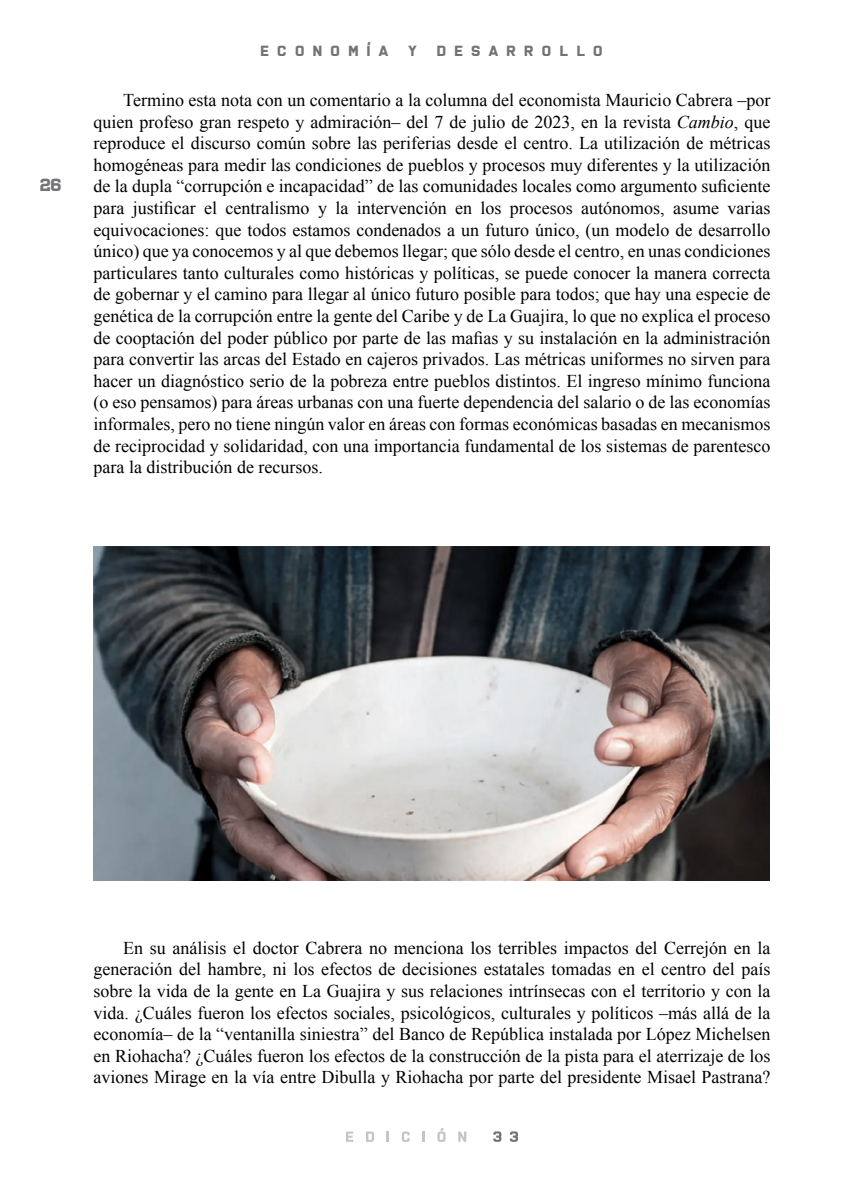
<style>
.page{position:relative;width:864px;height:1188px;background:#fff}
.page>*{position:absolute;margin:0;border:0;box-sizing:border-box;transform-origin:0 0}
.t1{font:18px/21.6px "Times New Roman";color:#000;text-align:justify}
.t2{font:18px "X Heighting";color:#747478}
.t3{font:15px "X Heighting";letter-spacing:.6em;color:#737277}
.s1{font-style:italic}
</style>
<div class="page">
<svg style="left:493px;top:1131px;width:8px;height:11px"></svg>
<svg style="left:510px;top:1131px;width:8px;height:11px"></svg>
<svg style="left:346px;top:1132px;width:7px;height:10px"></svg>
<svg style="left:366px;top:1132px;width:8px;height:10px"></svg>
<svg style="left:387px;top:1132px;width:2px;height:10px"></svg>
<svg style="left:402px;top:1132px;width:8px;height:10px"></svg>
<svg style="left:422px;top:1132px;width:3px;height:10px"></svg>
<svg style="left:437px;top:1128px;width:9px;height:14px"></svg>
<svg style="left:458px;top:1132px;width:8px;height:10px"></svg>
<img style="left:94px;top:546px;width:675px;height:335px">
<p class="t2" style="left:41px;top:174px;width:23px">26</p>
<p class="t3" style="left:261px;top:42px;width:129px">ECONOMÍA</p>
<p class="t3" style="left:409px;top:42px;width:10px">Y</p>
<p class="t3" style="left:437px;top:42px;width:167px">DESARROLLO</p>
<p class="t1" style="left:94px;top:89px;width:678px;text-indent:30px">Termino esta nota con un comentario a la columna del economista Mauricio Cabrera –por quien profeso gran respeto y admiración– del 7 de julio de 2023, en la revista <span class="s1">Cambio</span>, que reproduce el discurso común sobre las periferias desde el centro. La utilización de métricas homogéneas para medir las condiciones de pueblos y procesos muy diferentes y la utilización de la dupla “corrupción e incapacidad” de las comunidades locales como argumento suficiente para justificar el centralismo y la intervención en los procesos autónomos, asume varias equivocaciones: que todos estamos condenados a un futuro único, (un modelo de desarrollo único) que ya conocemos y al que debemos llegar; que sólo desde el centro, en unas condiciones particulares tanto culturales como históricas y políticas, se puede conocer la manera correcta de gobernar y el camino para llegar al único futuro posible para todos; que hay una especie de genética de la corrupción entre la gente del Caribe y de La Guajira, lo que no explica el proceso de cooptación del poder público por parte de las mafias y su instalación en la administración para convertir las arcas del Estado en cajeros privados. Las métricas uniformes no sirven para hacer un diagnóstico serio de la pobreza entre pueblos distintos. El ingreso mínimo funciona (o eso pensamos) para áreas urbanas con una fuerte dependencia del salario o de las economías informales, pero no tiene ningún valor en áreas con formas económicas basadas en mecanismos de reciprocidad y solidaridad, con una importancia fundamental de los sistemas de parentesco para la distribución de recursos.</p>
<p class="t1" style="left:94px;top:937px;width:678px;text-indent:30px">En su análisis el doctor Cabrera no menciona los terribles impactos del Cerrejón en la generación del hambre, ni los efectos de decisiones estatales tomadas en el centro del país sobre la vida de la gente en La Guajira y sus relaciones intrínsecas con el territorio y con la vida. ¿Cuáles fueron los efectos sociales, psicológicos, culturales y políticos –más allá de la economía– de la “ventanilla siniestra” del Banco de República instalada por López Michelsen en Riohacha? ¿Cuáles fueron los efectos de la construcción de la pista para el aterrizaje de los aviones Mirage en la vía entre Dibulla y Riohacha por parte del presidente Misael Pastrana?</p>
</div>
